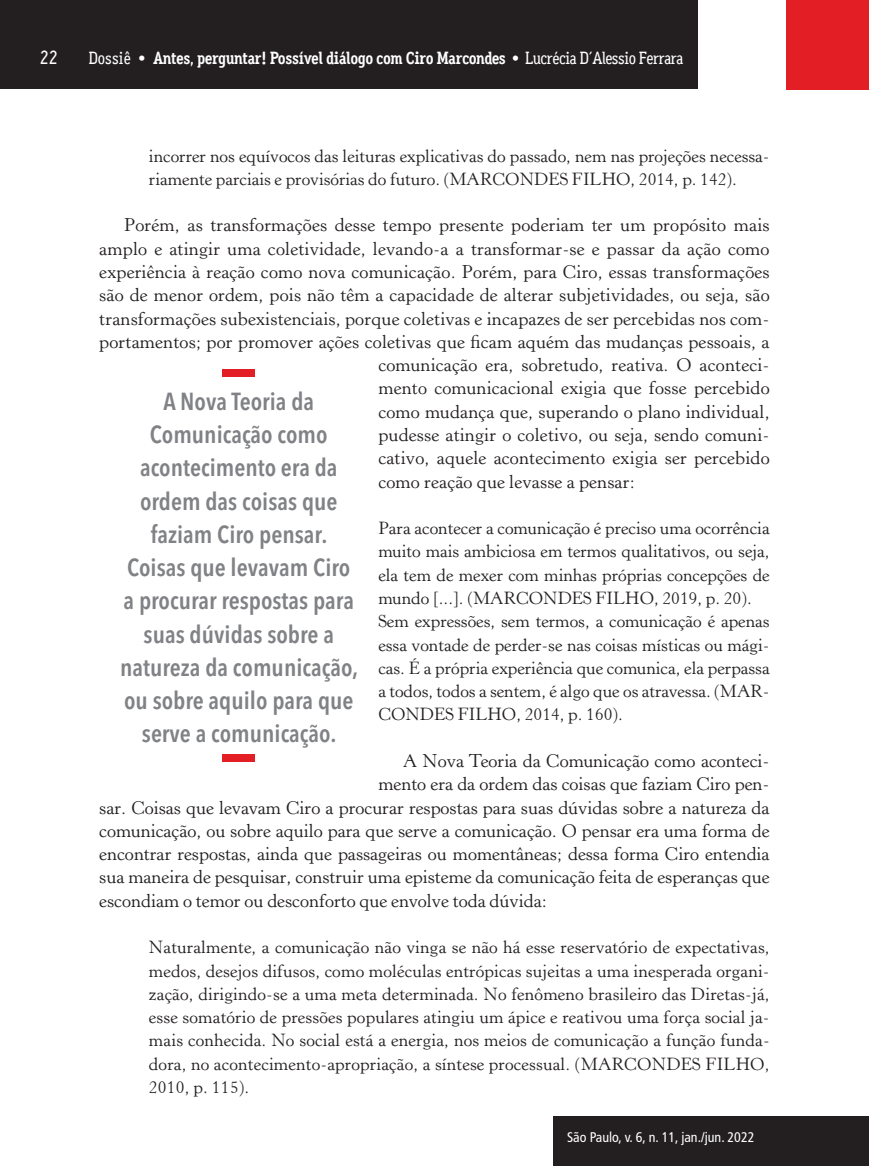
<style>
.page{position:relative;width:869px;height:1166px;background:#fff}
.page>*{position:absolute;margin:0;border:0;box-sizing:border-box;transform-origin:0 0}
.t1{font:600 condensed 24.5px/33.2px "Avenir Next LT Pro";color:#808285;text-align:center}
.t2{font:500 19.25px "Aaux Office";color:#fff}
.t3{font:18.38px "Horley Old Style";letter-spacing:.01em;color:#231f20}
.t4{font:17.5px/23.3px "Horley Old Style";color:#231f20}
.t5{font:700 17.5px "Aaux Office";letter-spacing:-.03em;color:#fff}
.t6{font:condensed 14px "Frutiger LT Std";color:#fff}
.s1{font-weight:500}
</style>
<div class="page">
<div style="left:785px;top:0;width:83px;height:90px;background:#e41e25"></div>
<div style="left:0;top:0;width:697px;height:89px;background:#231f20"></div>
<div style="left:553px;top:1116px;width:314px;height:50px;background:#231f20"></div>
<div style="left:223px;top:755px;width:32px;height:7px;background:#e41e25"></div>
<div style="left:223px;top:370px;width:32px;height:7px;background:#e41e25"></div>
<p class="t2" style="left:40px;top:47px;width:20px">22</p>
<p class="t5" style="left:89px;top:48px;width:596px"><span class="s1">Dossiê •</span> Antes, perguntar! Possível diálogo com Ciro Marcondes <span class="s1">• Lucrécia D´Alessio Ferrara</span></p>
<p class="t4" style="left:149px;top:144px;width:622px">incorrer nos equívocos das leituras explicativas do passado, nem nas projeções necessa&shy;riamente parciais e provisórias do futuro. (MARCONDES FILHO, 2014, p. 142).</p>
<p class="t3" style="left:124px;top:214px;width:646px">Porém, as transformações desse tempo presente poderiam ter um propósito mais</p>
<p class="t3" style="left:99px;top:238px;width:671px">amplo e atingir uma coletividade, levando-a a transformar-se e passar da ação como</p>
<p class="t3" style="left:99px;top:261px;width:671px">experiência à reação como nova comunicação. Porém, para Ciro, essas transformações</p>
<p class="t3" style="left:99px;top:284px;width:671px">são de menor ordem, pois não têm a capacidade de alterar subjetividades, ou seja, são</p>
<p class="t3" style="left:99px;top:308px;width:671px">transformações subexistenciais, porque coletivas e incapazes de ser percebidas nos com-</p>
<p class="t3" style="left:99px;top:331px;width:671px">portamentos; por promover ações coletivas que ficam aquém das mudanças pessoais, a</p>
<p class="t3" style="left:378px;top:354px;width:392px">comunicação era, sobretudo, reativa. O aconteci-</p>
<p class="t3" style="left:378px;top:377px;width:392px">mento comunicacional exigia que fosse percebido</p>
<p class="t3" style="left:378px;top:401px;width:392px">como mudança que, superando o plano individual,</p>
<p class="t3" style="left:378px;top:424px;width:392px">pudesse atingir o coletivo, ou seja, sendo comuni-</p>
<p class="t3" style="left:378px;top:447px;width:392px">cativo, aquele acontecimento exigia ser percebido</p>
<p class="t3" style="left:378px;top:471px;width:258px">como reação que levasse a pensar:</p>
<p class="t4" style="left:378px;top:517px;width:392px">Para acontecer a comunicação é preciso uma ocorrência muito mais ambiciosa em termos qualitativos, ou seja, ela tem de mexer com minhas próprias concepções de mundo [...]. (MARCONDES FILHO, 2019, p. 20).<br>Sem expressões, sem termos, a comunicação é apenas essa vontade de perder-se nas coisas místicas ou mági&shy;cas. É a própria experiência que comunica, ela perpassa a todos, todos a sentem, é algo que os atravessa. (MAR-CONDES FILHO, 2014, p. 160).</p>
<p class="t3" style="left:403px;top:750px;width:368px">A Nova Teoria da Comunicação como aconteci-</p>
<p class="t3" style="left:378px;top:773px;width:392px">mento era da ordem das coisas que faziam Ciro pen-</p>
<p class="t3" style="left:99px;top:797px;width:671px">sar. Coisas que levavam Ciro a procurar respostas para suas dúvidas sobre a natureza da</p>
<p class="t3" style="left:99px;top:820px;width:671px">comunicação, ou sobre aquilo para que serve a comunicação. O pensar era uma forma de</p>
<p class="t3" style="left:99px;top:843px;width:671px">encontrar respostas, ainda que passageiras ou momentâneas; dessa forma Ciro entendia</p>
<p class="t3" style="left:99px;top:866px;width:671px">sua maneira de pesquisar, construir uma episteme da comunicação feita de esperanças que</p>
<p class="t3" style="left:99px;top:890px;width:449px">escondiam o temor ou desconforto que envolve toda dúvida:</p>
<p class="t4" style="left:149px;top:936px;width:622px;text-align:justify">Naturalmente, a comunicação não vinga se não há esse reservatório de expectativas, medos, desejos difusos, como moléculas entrópicas sujeitas a uma inesperada organi&shy;zação, dirigindo-se a uma meta determinada. No fenômeno brasileiro das Diretas-já, esse somatório de pressões populares atingiu um ápice e reativou uma força social ja&shy;mais conhecida. No social está a energia, nos meios de comunicação a função funda&shy;dora, no acontecimento-apropriação, a síntese processual. (MARCONDES FILHO, 2010, p. 115).</p>
<h1 class="t1" style="left:120px;top:384px;width:239px">A Nova Teoria da<br>Comunicação como acontecimento era da ordem das coisas que faziam Ciro pensar.<br>Coisas que levavam Ciro a procurar respostas para suas dúvidas sobre a natureza da comunicação, ou sobre aquilo para que serve a comunicação.</h1>
<p class="t6" style="left:567px;top:1129px;width:189px">São Paulo, v. 6, n. 11, jan./jun. 2022</p>
</div>
